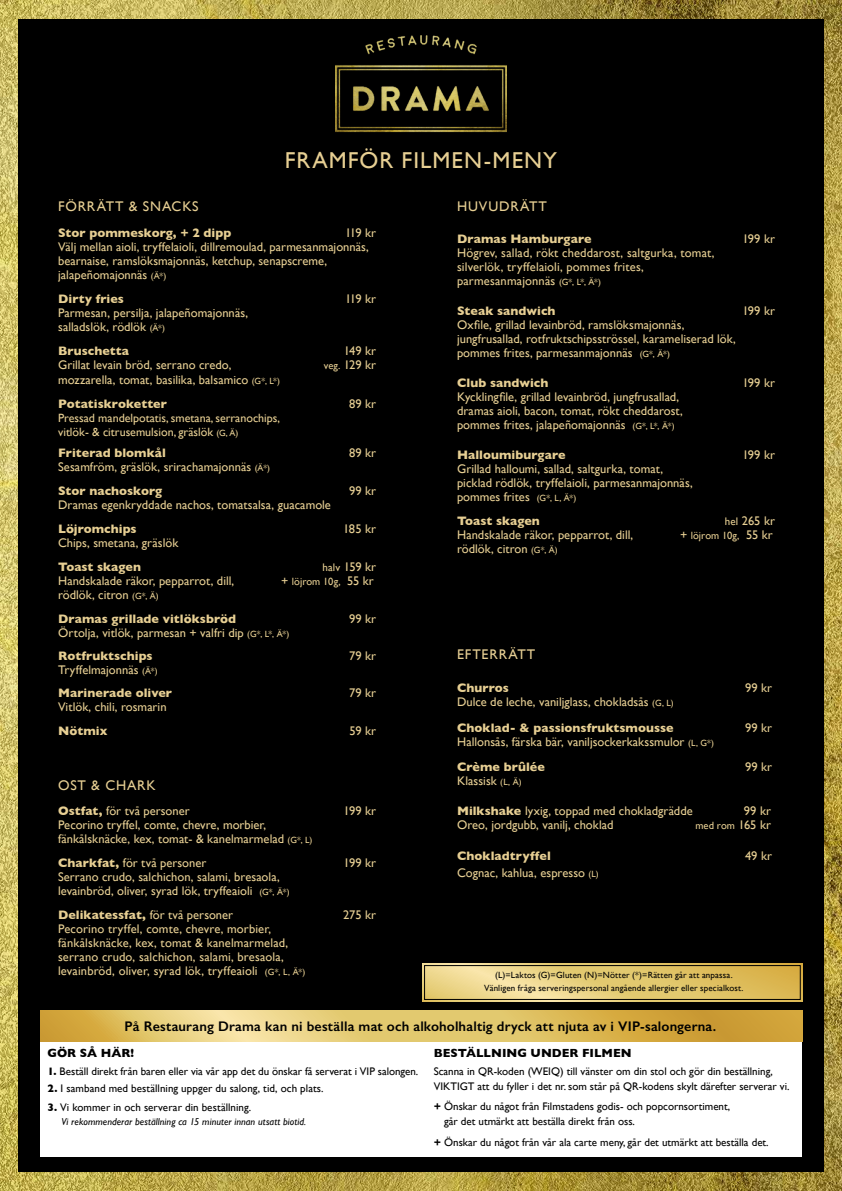
<style>
.page{position:relative;width:842px;height:1191px;background:#fff}
.page>*{position:absolute;margin:0;border:0;box-sizing:border-box;transform-origin:0 0}
.t1{font:23px "Gill Sans";letter-spacing:.045em;color:#e7cf93}
.t2{font:600 14px "Gill Sans";letter-spacing:.01em;color:#000}
.t3{font:14px "Gill Sans";letter-spacing:.06em;color:#e7cf93}
.t4{font:12.5px/14px "Gill Sans";color:#e7cf93}
.t5{font:700 12.5px/24.1px "Gill Sans";letter-spacing:.005em;color:#e7cf93}
.t6{font:12px/14px "Gill Sans";color:#e7cf93}
.t7{font:700 12px "Gill Sans";color:#000}
.t8{font:11px/15px "Gill Sans";color:#000}
.t9{font:10.5px "Gill Sans";letter-spacing:.005em;color:#e7cf93}
.t10{font:italic 10px "Gill Sans";letter-spacing:.01em;color:#000}
.t11{font:9px/13px "Gill Sans";letter-spacing:.015em;color:#000;text-align:center}
.s1{font-size:9px}
.s2{font-size:10.5px}
.s3{font-weight:700}
.s4{font-size:11px}
.s5{font-size:12.5px}
.s6{font-weight:400}
.s7{font-weight:400;font-size:9px}
</style>
<div class="page">
<img style="left:0;top:0;width:842px;height:1191px">
<div style="left:18px;top:20px;width:805px;height:1151px;background:#000"></div>
<svg style="left:423px;top:963px;width:379px;height:38px;background:#dfc573"></svg>
<div style="left:424px;top:965px;width:377px;height:34px;border:1px solid #000"></div>
<div style="left:40px;top:1032px;width:762px;height:124px;background:#fff"></div>
<svg style="left:40px;top:1011px;width:762px;height:30px;background:#debd61"></svg>
<img style="left:336px;top:35px;width:170px;height:97px">
<h1 class="t1" style="left:285px;top:147px;width:274px">FRAMFÖR FILMEN-MENY</h1>
<p class="t3" style="left:58px;top:198px;width:142px">FÖRRÄTT &amp; SNACKS</p>
<p class="t5" style="left:58px;top:221px;width:175px">Stor pommeskorg, + 2 dipp</p>
<p class="t4" style="left:58px;top:226px;width:320px;text-indent:287px">119 kr Välj mellan aioli, tryffelaioli, dillremoulad, parmesanmajonnäs, bearnaise, ramslöksmajonnäs, ketchup, senapscreme, jalapeñomajonnäs <span class="s1">(Ä*)</span></p>
<p class="t5" style="left:58px;top:287px;width:67px">Dirty fries</p>
<p class="t4" style="left:345px;top:292px;width:33px">119 kr</p>
<p class="t4" style="left:58px;top:306px;width:192px">Parmesan, persilja, jalapeñomajonnäs, salladslök, rödlök <span class="s1">(Ä*)</span></p>
<p class="t5" style="left:58px;top:339px;width:72px">Bruschetta</p>
<p class="t4" style="left:344px;top:344px;width:34px">149 kr</p>
<p class="t4" style="left:58px;top:358px;width:175px">Grillat levain bröd, serrano credo,</p>
<p class="t4" style="left:324px;top:358px;width:54px"><span class="s2">veg.</span> 129 kr</p>
<p class="t4" style="left:58px;top:367px;width:223px;line-height:24.1px">mozzarella, tomat, basilika, balsamico <span class="s1">(G*, L*)<br></span><span class="s3">Potatiskroketter</span></p>
<p class="t4" style="left:349px;top:396px;width:29px">89 kr</p>
<p class="t6" style="left:58px;top:410px;width:224px">Pressad mandelpotatis, smetana, serranochips, vitlök- &amp; citrusemulsion, gräslök <span class="s1">(G, Ä)</span></p>
<p class="t5" style="left:58px;top:440px;width:109px">Friterad blomkål</p>
<p class="t4" style="left:349px;top:445px;width:29px">89 kr</p>
<p class="t4" style="left:58px;top:454px;width:214px;line-height:24.1px">Sesamfröm, gräslök, srirachamajonnäs <span class="s1">(Ä*)<br></span><span class="s3">Stor nachoskorg</span></p>
<p class="t4" style="left:349px;top:483px;width:29px">99 kr</p>
<p class="t4" style="left:58px;top:497px;width:274px">Dramas egenkryddade nachos, tomatsalsa, guacamole</p>
<p class="t5" style="left:58px;top:516px;width:80px">Löjromchips</p>
<p class="t4" style="left:343px;top:522px;width:34px">185 kr</p>
<p class="t4" style="left:58px;top:536px;width:122px">Chips, smetana, gräslök</p>
<p class="t5" style="left:58px;top:554px;width:84px">Toast skagen</p>
<p class="t4" style="left:323px;top:560px;width:55px"><span class="s4">halv</span> 159 kr</p>
<p class="t4" style="left:58px;top:574px;width:178px">Handskalade räkor, pepparrot, dill,</p>
<p class="t9" style="left:281px;top:575px;width:94px"><span class="s5">+</span> löjrom 10g, <span class="s5">55 kr</span></p>
<p class="t5" style="left:58px;top:582px;width:179px"><span class="s6">rödlök, citron</span> <span class="s7">(G*, Ä)<br></span>Dramas grillade vitlöksbröd</p>
<p class="t4" style="left:349px;top:612px;width:29px">99 kr</p>
<p class="t4" style="left:58px;top:621px;width:233px;line-height:23.1px">Örtolja, vitlök, parmesan + valfri dip <span class="s1">(G*, L*, Ä*)<br></span><span class="s3">Rotfruktschips</span></p>
<p class="t4" style="left:349px;top:649px;width:28px">79 kr</p>
<p class="t5" style="left:58px;top:658px;width:116px;line-height:23.1px"><span class="s6">Tryffelmajonnäs</span> <span class="s7">(Ä*)<br></span>Marinerade oliver</p>
<p class="t4" style="left:349px;top:686px;width:28px">79 kr</p>
<p class="t4" style="left:58px;top:700px;width:110px">Vitlök, chili, rosmarin</p>
<p class="t5" style="left:58px;top:718px;width:51px">Nötmix</p>
<p class="t4" style="left:349px;top:723px;width:28px">59 kr</p>
<p class="t3" style="left:457px;top:198px;width:91px">HUVUDRÄTT</p>
<p class="t5" style="left:457px;top:226px;width:136px">Dramas Hamburgare</p>
<p class="t4" style="left:742px;top:232px;width:34px">199 kr</p>
<p class="t4" style="left:457px;top:246px;width:259px">Högrev, sallad, rökt cheddarost, saltgurka, tomat, silverlök, tryffelaioli, pommes frites, parmesanmajonnäs <span class="s1">(G*, L*, Ä*)</span></p>
<p class="t5" style="left:457px;top:298px;width:100px">Steak sandwich</p>
<p class="t4" style="left:742px;top:303px;width:34px">199 kr</p>
<p class="t4" style="left:457px;top:317px;width:280px">Oxfile, grillad levainbröd, ramslöksmajonnäs, jungfrusallad, rotfruktschipsströssel, karameliserad lök, pommes frites, parmesanmajonnäs <span class="s1">(G*, Ä*)</span></p>
<p class="t5" style="left:457px;top:370px;width:93px">Club sandwich</p>
<p class="t4" style="left:742px;top:375px;width:34px">199 kr</p>
<p class="t4" style="left:457px;top:389px;width:227px">Kycklingfile, grillad levainbröd, jungfrusallad, dramas aioli, bacon, tomat, rökt cheddarost, pommes frites, jalapeñomajonnäs <span class="s1">(G*, L*, Ä*)</span></p>
<p class="t5" style="left:457px;top:442px;width:110px">Halloumiburgare</p>
<p class="t4" style="left:742px;top:447px;width:34px">199 kr</p>
<p class="t4" style="left:457px;top:461px;width:237px">Grillad halloumi, sallad, saltgurka, tomat, picklad rödlök, tryffelaioli, parmesanmajonnäs, pommes frites <span class="s1">(G*, L, Ä*)</span></p>
<p class="t5" style="left:457px;top:508px;width:84px">Toast skagen</p>
<p class="t4" style="left:725px;top:514px;width:52px"><span class="s4">hel</span> 265 kr</p>
<p class="t4" style="left:457px;top:528px;width:178px">Handskalade räkor, pepparrot, dill,</p>
<p class="t9" style="left:680px;top:529px;width:94px"><span class="s5">+</span> löjrom 10g, <span class="s5">55 kr</span></p>
<p class="t4" style="left:457px;top:542px;width:102px">rödlök, citron <span class="s1">(G*, Ä)</span></p>
<p class="t3" style="left:457px;top:646px;width:80px">EFTERRÄTT</p>
<p class="t5" style="left:457px;top:675px;width:53px">Churros</p>
<p class="t4" style="left:745px;top:680px;width:29px">99 kr</p>
<p class="t4" style="left:457px;top:689px;width:218px;line-height:25.7px">Dulce de leche, vaniljglass, chokladsås <span class="s1">(G, L)<br></span><span class="s3">Choklad- &amp; passionsfruktsmousse</span></p>
<p class="t4" style="left:745px;top:720px;width:29px">99 kr</p>
<p class="t4" style="left:457px;top:728px;width:259px;line-height:25.7px">Hallonsås, färska bär, vaniljsockerkakssmulor <span class="s1">(L, G*)<br></span><span class="s3">Crème brûlée</span></p>
<p class="t4" style="left:745px;top:760px;width:29px">99 kr</p>
<p class="t4" style="left:457px;top:774px;width:66px">Klassisk <span class="s1">(L, Ä)</span></p>
<p class="t4" style="left:457px;top:803px;width:237px"><span class="s3">Milkshake</span> lyxig, toppad med chokladgrädde</p>
<p class="t4" style="left:744px;top:803px;width:29px">99 kr</p>
<p class="t4" style="left:457px;top:817px;width:158px">Oreo, jordgubb, vanilj, choklad</p>
<p class="t9" style="left:695px;top:819px;width:77px">med rom <span class="s5">165 kr</span></p>
<p class="t5" style="left:457px;top:843px;width:95px">Chokladtryffel</p>
<p class="t4" style="left:745px;top:848px;width:28px">49 kr</p>
<p class="t4" style="left:457px;top:865px;width:143px">Cognac, kahlua, espresso <span class="s1">(L)</span></p>
<p class="t3" style="left:58px;top:777px;width:99px">OST &amp; CHARK</p>
<p class="t4" style="left:58px;top:803px;width:133px"><span class="s3">Ostfat,</span> för två personer</p>
<p class="t4" style="left:343px;top:803px;width:34px">199 kr</p>
<p class="t4" style="left:58px;top:817px;width:256px">Pecorino tryffel, comte, chevre, morbier, fänkålsknäcke, kex, tomat- &amp; kanelmarmelad <span class="s1">(G*, L)</span></p>
<p class="t4" style="left:58px;top:855px;width:150px"><span class="s3">Charkfat,</span> för två personer</p>
<p class="t4" style="left:343px;top:855px;width:34px">199 kr</p>
<p class="t4" style="left:58px;top:869px;width:233px">Serrano crudo, salchichon, salami, bresaola, levainbröd, oliver, syrad lök, tryffeaioli <span class="s1">(G*, Ä*)</span></p>
<p class="t5" style="left:58px;top:902px;width:177px">Delikatessfat, <span class="s6">för två personer</span></p>
<p class="t4" style="left:343px;top:908px;width:34px">275 kr</p>
<p class="t4" style="left:58px;top:922px;width:249px">Pecorino tryffel, comte, chevre, morbier, fänkålsknäcke, kex, tomat &amp; kanelmarmelad, serrano crudo, salchichon, salami, bresaola, levainbröd, oliver, syrad lök, tryffeaioli <span class="s1">(G*, L, Ä*)</span></p>
<p class="t11" style="left:484px;top:968px;width:261px">(L)=Laktos (G)=Gluten (N)=Nötter (*)=Rätten går att anpassa.<br>Vänligen fråga serveringspersonal angående allergier eller specialkost.</p>
<p class="t2" style="left:125px;top:1017px;width:593px">På Restaurang Drama kan ni beställa mat och alkoholhaltig dryck att njuta av i VIP-salongerna.</p>
<p class="t7" style="left:47px;top:1043px;width:88px">GÖR SÅ HÄR!</p>
<p class="t8" style="left:47px;top:1063px;width:372px"><span class="s3">1.</span> Beställ direkt från baren eller via vår app det du önskar få serverat i VIP salongen.</p>
<p class="t8" style="left:47px;top:1081px;width:278px"><span class="s3">2.</span> I samband med beställning uppger du salong, tid, och plats.</p>
<p class="t8" style="left:47px;top:1100px;width:205px"><span class="s3">3.</span> Vi kommer in och serverar din beställning.</p>
<p class="t10" style="left:61px;top:1116px;width:246px">Vi rekommenderar beställning ca 15 minuter innan utsatt biotid.</p>
<p class="t7" style="left:434px;top:1043px;width:199px">BESTÄLLNING UNDER FILMEN</p>
<p class="t8" style="left:434px;top:1063px;width:357px">Scanna in QR-koden (WEIQ) till vänster om din stol och gör din beställning,<br>VIKTIGT att du fyller i det nr. som står på QR-kodens skylt därefter serverar vi.</p>
<p class="t8" style="left:444px;top:1099px;width:288px;text-indent:-10px"><span class="s3">+</span> Önskar du något från Filmstadens godis- och popcornsortiment, går det utmärkt att beställa direkt från oss.</p>
<p class="t8" style="left:434px;top:1134px;width:336px"><span class="s3">+</span> Önskar du något från vår ala carte meny, går det utmärkt att beställa det.</p>
</div>
